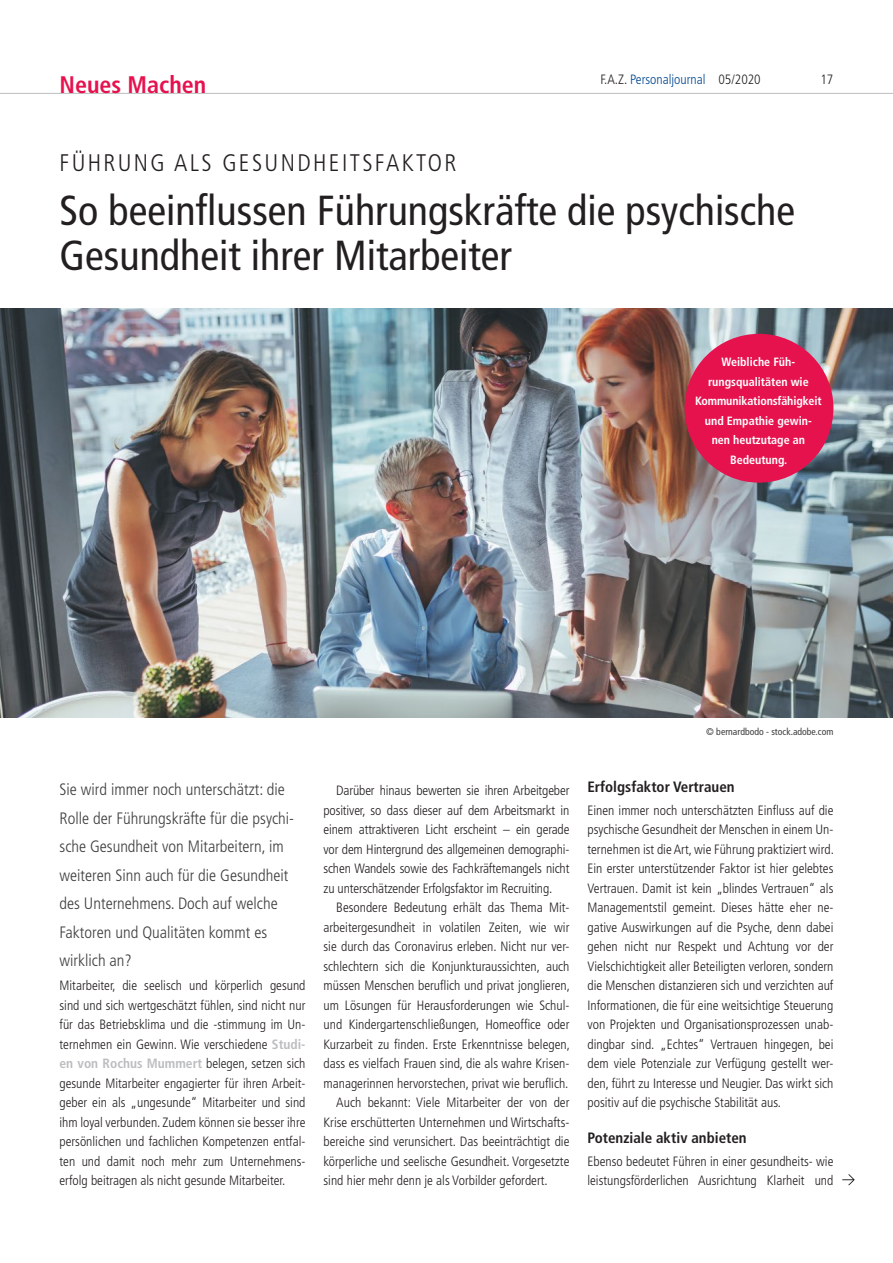
<style>
.page{position:relative;width:893px;height:1263px;background:#fff}
.page>*{position:absolute;margin:0;border:0;box-sizing:border-box;transform-origin:0 0}
.t1{font:condensed 42px/45px "Frutiger LT Std";color:#231f20}
.t2{font:300 condensed 24px "Frutiger LT Std";letter-spacing:.1em;color:#231f20}
.t3{font:700 condensed 24px "Frutiger LT Std";color:#e6124e}
.t4{font:300 condensed 16.5px/28.5px "Frutiger LT Std";color:#3e3e3f}
.t5{font:700 condensed 15px "Frutiger LT Std";color:#231f20}
.t6{font:300 condensed 13.5px/19.5px "Frutiger LT Std";color:#231f20;text-align:justify}
.t7{font:300 condensed 13.5px "Frutiger LT Std";color:#014892}
.t8{font:700 condensed 12px/19.5px "Frutiger LT Std";color:#fff;text-align:center}
.t9{font:condensed 9.75px "Frutiger LT Std";color:#3e3e3f}
.s1{color:#231f20}
.s2{font-weight:700;color:#bcbdc0}
</style>
<div class="page">
<hr style="left:0;top:93px;width:893px;height:1px;background:#bcbdc0">
<svg style="left:842px;top:1174px;width:13px;height:11px"></svg>
<img style="left:0;top:308px;width:893px;height:409px">
<div style="left:685px;top:334px;width:148px;height:149px;background:#e6124e;border-radius:50%"></div>
<h2 class="t3" style="left:60px;top:70px;width:148px">Neues Machen</h2>
<p class="t7" style="left:600px;top:72px;width:162px"><span class="s1">F.A.Z.</span> Personaljournal <span class="s1">05/2020</span></p>
<p class="t6" style="left:820px;top:70px;width:14px">17</p>
<h2 class="t2" style="left:60px;top:149px;width:398px">FÜHRUNG ALS GESUNDHEITSFAKTOR</h2>
<h1 class="t1" style="left:60px;top:188px;width:737px">So beeinflussen Führungskräfte die psychische<br>Gesundheit ihrer Mitarbeiter</h1>
<p class="t8" style="left:695px;top:352px;width:128px">Weibliche Füh&shy;rungsqualitäten wie<br>Kommunikationsfähigkeit und Empathie gewin&shy;nen heutzutage an<br>Bedeutung.</p>
<p class="t4" style="left:60px;top:775px;width:236px">Sie wird immer noch unterschätzt: die Rolle der Führungskräfte für die psychi&shy;sche Gesundheit von Mitarbeitern, im weiteren Sinn auch für die Gesundheit des Unternehmens. Doch auf welche Faktoren und Qualitäten kommt es wirklich an?</p>
<p class="t6" style="left:60px;top:976px;width:247px">Mitarbeiter, die seelisch und körperlich gesund sind und sich wertgeschätzt fühlen, sind nicht nur für das Betriebsklima und die -stimmung im Un&shy;ternehmen ein Gewinn. Wie verschiedene <span class="s2">Studi&shy;en von Rochus Mummert</span> belegen, setzen sich gesunde Mitarbeiter engagierter für ihren Arbeit&shy;geber ein als „ungesunde“ Mitarbeiter und sind ihm loyal verbunden. Zudem können sie besser ihre persönlichen und fachlichen Kompetenzen entfal&shy;ten und damit noch mehr zum Unternehmens&shy;erfolg beitragen als nicht gesunde Mitarbeiter.</p>
<p class="t6" style="left:323px;top:781px;width:247px;text-indent:13px">Darüber hinaus bewerten sie ihren Arbeitgeber positiver, so dass dieser auf dem Arbeitsmarkt in einem attraktiveren Licht erscheint – ein gerade vor dem Hintergrund des allgemeinen demographi&shy;schen Wandels sowie des Fachkräftemangels nicht zu unterschätzender Erfolgsfaktor im Recruiting.</p>
<p class="t6" style="left:336px;top:898px;width:235px">Besondere Bedeutung erhält das Thema Mit-</p>
<p class="t6" style="left:323px;top:917px;width:247px">arbeitergesundheit in volatilen Zeiten, wie wir</p>
<p class="t6" style="left:323px;top:937px;width:247px">sie durch das Coronavirus erleben. Nicht nur ver-</p>
<p class="t6" style="left:323px;top:956px;width:247px">schlechtern sich die Konjunkturaussichten, auch</p>
<p class="t6" style="left:323px;top:976px;width:248px">müssen Menschen beruflich und privat jonglieren,</p>
<p class="t6" style="left:323px;top:995px;width:247px">um Lösungen für Herausforderungen wie Schul-</p>
<p class="t6" style="left:323px;top:1015px;width:247px">und Kindergartenschließungen, Homeoffice oder</p>
<p class="t6" style="left:323px;top:1034px;width:248px">Kurzarbeit zu finden. Erste Erkenntnisse belegen,</p>
<p class="t6" style="left:323px;top:1054px;width:247px">dass es vielfach Frauen sind, die als wahre Krisen-</p>
<p class="t6" style="left:323px;top:1073px;width:247px">managerinnen hervorstechen, privat wie beruflich.</p>
<p class="t6" style="left:336px;top:1093px;width:235px">Auch bekannt: Viele Mitarbeiter der von der</p>
<p class="t6" style="left:323px;top:1112px;width:247px">Krise erschütterten Unternehmen und Wirtschafts-</p>
<p class="t6" style="left:323px;top:1132px;width:247px">bereiche sind verunsichert. Das beeinträchtigt die</p>
<p class="t6" style="left:323px;top:1151px;width:247px">körperliche und seelische Gesundheit. Vorgesetzte</p>
<p class="t6" style="left:323px;top:1171px;width:226px">sind hier mehr denn je als Vorbilder gefordert.</p>
<p class="t9" style="left:706px;top:726px;width:129px">© bernardbodo - stock.adobe.com</p>
<p class="t5" style="left:587px;top:778px;width:149px">Erfolgsfaktor Vertrauen</p>
<p class="t6" style="left:587px;top:800px;width:248px">Einen immer noch unterschätzten Einfluss auf die psychische Gesundheit der Menschen in einem Un&shy;ternehmen ist die Art, wie Führung praktiziert wird.<br>Ein erster unterstützender Faktor ist hier gelebtes Vertrauen. Damit ist kein „blindes Vertrauen“ als Managementstil gemeint. Dieses hätte eher ne&shy;gative Auswirkungen auf die Psyche, denn dabei gehen nicht nur Respekt und Achtung vor der Vielschichtigkeit aller Beteiligten verloren, sondern die Menschen distanzieren sich und verzichten auf Informationen, die für eine weitsichtige Steuerung von Projekten und Organisationsprozessen unab&shy;dingbar sind. „Echtes“ Vertrauen hingegen, bei dem viele Potenziale zur Verfügung gestellt wer&shy;den, führt zu Interesse und Neugier. Das wirkt sich positiv auf die psychische Stabilität aus.</p>
<p class="t5" style="left:587px;top:1129px;width:161px">Potenziale aktiv anbieten</p>
<p class="t6" style="left:587px;top:1151px;width:247px">Ebenso bedeutet Führen in einer gesundheits- wie leistungsförderlichen Ausrichtung Klarheit und</p>
</div>
